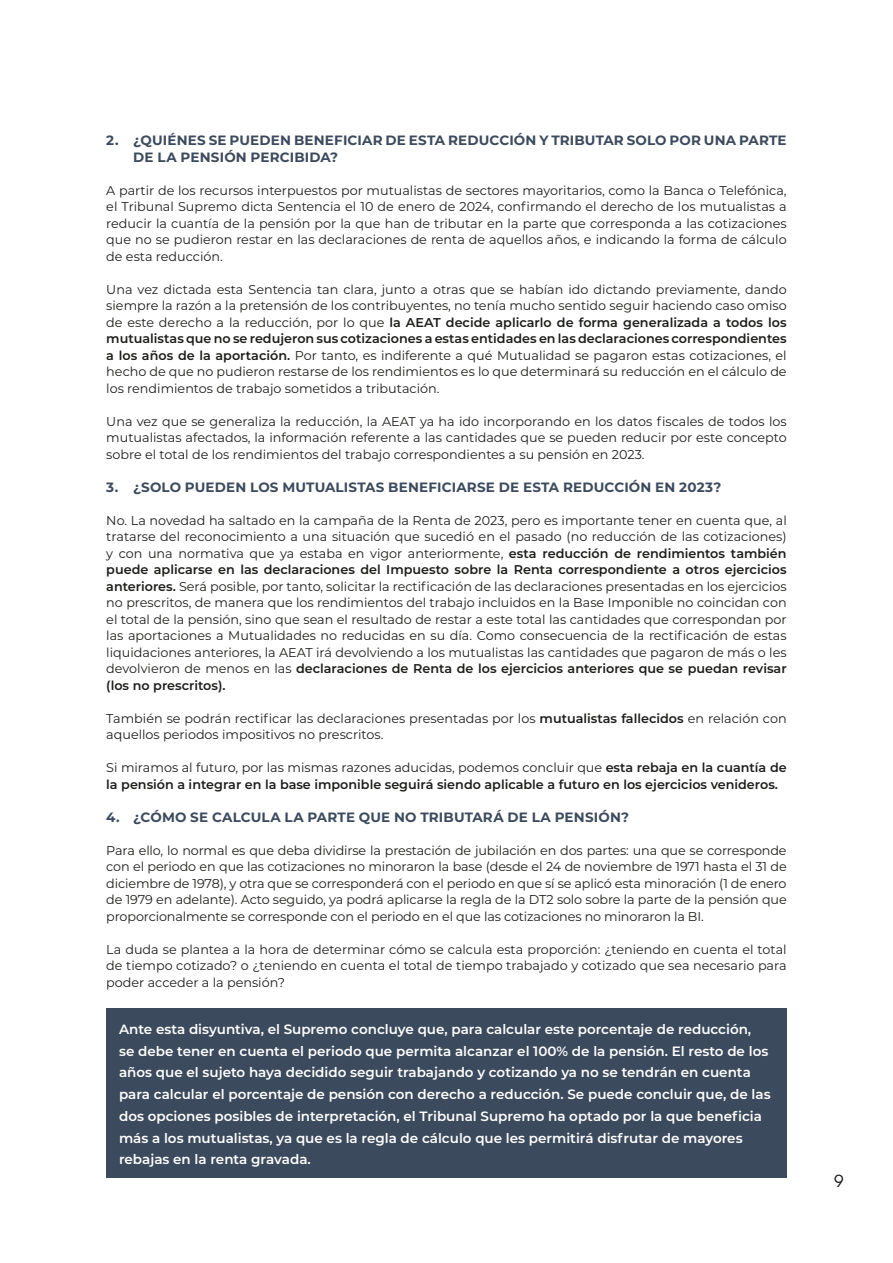
<style>
.page{position:relative;width:893px;height:1263px;background:#fff}
.page>*{position:absolute;margin:0;border:0;box-sizing:border-box;transform-origin:0 0}
.t1{font:16.5px "ITC Avant Garde Std";color:#1d1d1b}
.t2{font:600 13.5px/21.8px "Montserrat";color:#fff}
.t3{font:700 13.5px/16.5px "Montserrat";letter-spacing:.015em;color:#3c4a5d}
.t4{font:12.75px/16.5px "Montserrat";color:#1d1d1b;text-align:justify}
.t5{font:600 12.75px/16.5px "Montserrat";color:#1d1d1b}
.s1{font-weight:600}
.s2{font-weight:400}
</style>
<div class="page">
<div style="left:106px;top:1008px;width:681px;height:169px;background:#3c4a5d"></div>
<p class="t3" style="left:133px;top:131px;width:655px;text-indent:-27px">2. ¿QUIÉNES SE PUEDEN BENEFICIAR DE ESTA REDUCCIÓN Y TRIBUTAR SOLO POR UNA PARTE<br>DE LA PENSIÓN PERCIBIDA?</p>
<p class="t4" style="left:106px;top:181px;width:682px">A partir de los recursos interpuestos por mutualistas de sectores mayoritarios, como la Banca o Telefónica, el Tribunal Supremo dicta Sentencia el 10 de enero de 2024, confirmando el derecho de los mutualistas a reducir la cuantía de la pensión por la que han de tributar en la parte que corresponda a las cotizaciones que no se pudieron restar en las declaraciones de renta de aquellos años, e indicando la forma de cálculo de esta reducción.</p>
<p class="t4" style="left:106px;top:280px;width:682px">Una vez dictada esta Sentencia tan clara, junto a otras que se habían ido dictando previamente, dando siempre la razón a la pretensión de los contribuyentes, no tenía mucho sentido seguir haciendo caso omiso de este derecho a la reducción, por lo que <span class="s1">la AEAT decide aplicarlo de forma generalizada a todos los mutualistas que no se redujeron sus cotizaciones a estas entidades en las declaraciones correspondientes a los años de la aportación.</span> Por tanto, es indiferente a qué Mutualidad se pagaron estas cotizaciones, el hecho de que no pudieron restarse de los rendimientos es lo que determinará su reducción en el cálculo de los rendimientos de trabajo sometidos a tributación.</p>
<p class="t4" style="left:106px;top:412px;width:682px">Una vez que se generaliza la reducción, la AEAT ya ha ido incorporando en los datos fiscales de todos los mutualistas afectados, la información referente a las cantidades que se pueden reducir por este concepto sobre el total de los rendimientos del trabajo correspondientes a su pensión en 2023.</p>
<p class="t3" style="left:106px;top:478px;width:617px">3. ¿SOLO PUEDEN LOS MUTUALISTAS BENEFICIARSE DE ESTA REDUCCIÓN EN 2023?</p>
<p class="t4" style="left:106px;top:511px;width:682px">No. La novedad ha saltado en la campaña de la Renta de 2023, pero es importante tener en cuenta que, al tratarse del reconocimiento a una situación que sucedió en el pasado (no reducción de las cotizaciones) y con una normativa que ya estaba en vigor anteriormente, <span class="s1">esta reducción de rendimientos también puede aplicarse en las declaraciones del Impuesto sobre la Renta correspondiente a otros ejercicios anteriores.</span> Será posible, por tanto, solicitar la rectificación de las declaraciones presentadas en los ejercicios no prescritos, de manera que los rendimientos del trabajo incluidos en la Base Imponible no coincidan con el total de la pensión, sino que sean el resultado de restar a este total las cantidades que correspondan por las aportaciones a Mutualidades no reducidas en su día. Como consecuencia de la rectificación de estas liquidaciones anteriores, la AEAT irá devolviendo a los mutualistas las cantidades que pagaron de más o les devolvieron de menos en las <span class="s1">declaraciones de Renta de los ejercicios anteriores que se puedan revisar (los no prescritos).</span></p>
<p class="t4" style="left:106px;top:709px;width:682px">También se podrán rectificar las declaraciones presentadas por los <span class="s1">mutualistas fallecidos</span> en relación con aquellos periodos impositivos no prescritos.</p>
<p class="t5" style="left:106px;top:759px;width:682px"><span class="s2">Si miramos al futuro, por las mismas razones aducidas, podemos concluir que</span> esta rebaja en la cuantía de la pensión a integrar en la base imponible seguirá siendo aplicable a futuro en los ejercicios venideros.</p>
<p class="t3" style="left:106px;top:808px;width:524px">4. ¿CÓMO SE CALCULA LA PARTE QUE NO TRIBUTARÁ DE LA PENSIÓN?</p>
<p class="t4" style="left:106px;top:841px;width:682px">Para ello, lo normal es que deba dividirse la prestación de jubilación en dos partes: una que se corresponde con el periodo en que las cotizaciones no minoraron la base (desde el 24 de noviembre de 1971 hasta el 31 de diciembre de 1978), y otra que se corresponderá con el periodo en que sí se aplicó esta minoración (1 de enero de 1979 en adelante). Acto seguido, ya podrá aplicarse la regla de la DT2 solo sobre la parte de la pensión que proporcionalmente se corresponde con el periodo en el que las cotizaciones no minoraron la BI.</p>
<p class="t4" style="left:106px;top:940px;width:682px">La duda se plantea a la hora de determinar cómo se calcula esta proporción: ¿teniendo en cuenta el total de tiempo cotizado? o ¿teniendo en cuenta el total de tiempo trabajado y cotizado que sea necesario para poder acceder a la pensión?</p>
<p class="t2" style="left:119px;top:1018px;width:653px">Ante esta disyuntiva, el Supremo concluye que, para calcular este porcentaje de reducción,<br>se debe tener en cuenta el periodo que permita alcanzar el 100% de la pensión. El resto de los años que el sujeto haya decidido seguir trabajando y cotizando ya no se tendrán en cuenta para calcular el porcentaje de pensión con derecho a reducción. Se puede concluir que, de las dos opciones posibles de interpretación, el Tribunal Supremo ha optado por la que beneficia más a los mutualistas, ya que es la regla de cálculo que les permitirá disfrutar de mayores rebajas en la renta gravada.</p>
<p class="t1" style="left:834px;top:1170px;width:11px">9</p>
</div>
